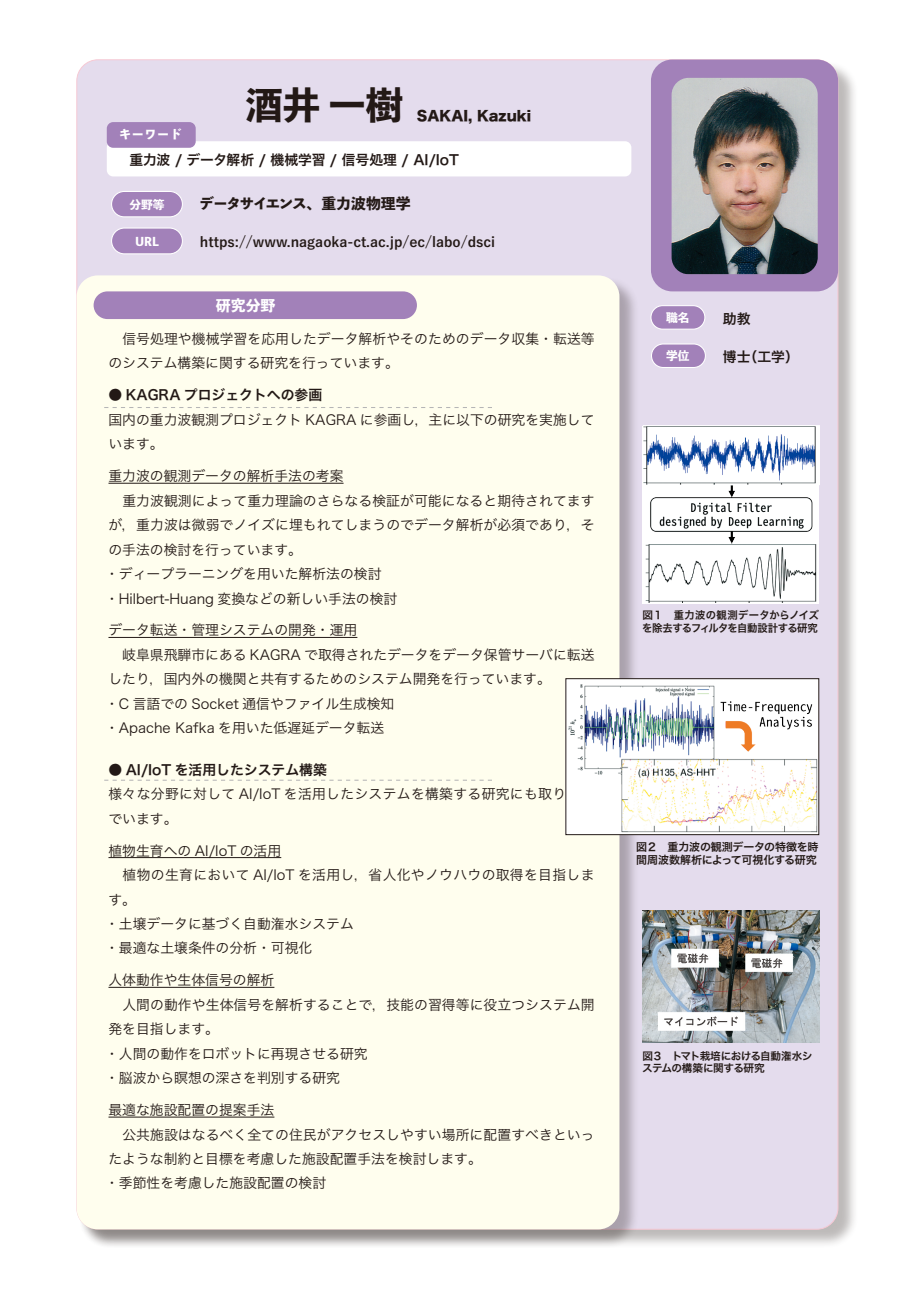
<style>
.page{position:relative;width:919px;height:1289px;background:#fff}
.page>*{position:absolute;margin:0;border:0;box-sizing:border-box;transform-origin:0 0}
.t1{font:800 37.2px "Toppan Bunkyu Midashi Gothic Std N";color:#231916}
.t2{font:800 14.85px "Toppan Bunkyu Midashi Gothic Std N";letter-spacing:-.065em;color:#231916}
.t3{font:800 14.85px "Toppan Bunkyu Midashi Gothic Std N";color:#fff}
.t4{font:13.8px/24.5px "Hira Kaku Pro W3";color:#231916}
.t5{font:13.8px "Hira Kaku Pro W6";color:#231916}
.t6{font:13.8px/24.5px "Hira Kaku Pro W3";letter-spacing:.02em;color:#231916}
.t7{font:700 13.8px "Yu Go";color:#231916}
.t8{font:13.8px/24.5px "Hira Kaku Pro W3";letter-spacing:.025em;color:#231916}
.t9{font:13.8px "Hira Kaku Std W8";color:#231916}
.t10{font:13.8px "Hira Kaku Pro N W6";color:#231916}
.t11{font:800 12.75px "Toppan Bunkyu Midashi Gothic Std N";color:#fff}
.t12{font:800 11.7px "Toppan Bunkyu Midashi Gothic Std N";color:#fff}
.t13{font:10.95px/13.2px "Hira Kaku Pro N W6";letter-spacing:-.02em;color:#231916}
.t14{font:10.65px/12.8px "Hira Kaku Pro N W6";letter-spacing:-.035em;color:#231916}
</style>
<div class="page">
<div style="left:79px;top:60px;width:779px;height:1188px;background:#231916;opacity:.3"></div>
<div style="left:77px;top:60px;width:760px;height:1169px;background:#e4dced;border-radius:21px"></div>
<div style="left:79px;top:276px;width:560px;height:972px;background:#231916;opacity:.3"></div>
<div style="left:77px;top:275px;width:542px;height:954px;background:#fffeee;border-radius:21px"></div>
<div style="left:107px;top:141px;width:524px;height:35px;background:#fff;border-radius:6px"></div>
<div style="left:107px;top:122px;width:89px;height:26px;background:#a281b9;border-radius:6px"></div>
<div style="left:112px;top:191px;width:70px;height:26px;background:#a281b9;border-radius:13px"></div>
<div style="left:111px;top:191px;width:72px;height:26px;border:1px solid #fff;border-radius:13px"></div>
<div style="left:651px;top:306px;width:53px;height:23px;background:#a281b9;border-radius:12px"></div>
<div style="left:650px;top:305px;width:55px;height:25px;border:1px solid #fff;border-radius:12px"></div>
<div style="left:651px;top:344px;width:54px;height:23px;background:#a281b9;border-radius:12px"></div>
<div style="left:651px;top:343px;width:55px;height:25px;border:1px solid #fff;border-radius:12px"></div>
<div style="left:112px;top:228px;width:70px;height:26px;background:#a281b9;border-radius:13px"></div>
<div style="left:111px;top:227px;width:72px;height:27px;border:1px solid #fff;border-radius:13px"></div>
<svg style="left:651px;top:60px;width:187px;height:231px;background:#918494"></svg>
<div style="left:94px;top:291px;width:323px;height:28px;background:#a281b9;border-radius:14px"></div>
<hr style="left:108px;top:483px;width:235px;height:1px;background:#231916">
<hr style="left:108px;top:637px;width:249px;height:1px;background:#231916">
<hr style="left:108px;top:857px;width:173px;height:1px;background:#231916">
<hr style="left:108px;top:986px;width:166px;height:1px;background:#231916">
<hr style="left:108px;top:1116px;width:166px;height:1px;background:#231916">
<svg style="left:104px;top:407px;width:388px;height:1px"></svg>
<svg style="left:104px;top:779px;width:388px;height:1px"></svg>
<img style="left:642px;top:426px;width:177px;height:176px">
<img style="left:567px;top:680px;width:250px;height:152px">
<img style="left:642px;top:910px;width:177px;height:132px">
<div style="left:565px;top:678px;width:254px;height:156px;border:1px solid #231916"></div>
<p class="t11" style="left:119px;top:124px;width:65px">キーワード</p>
<p class="t1" style="left:246px;top:76px;width:159px">酒井 一樹</p>
<p class="t9" style="left:417px;top:108px;width:116px">SAKAI, Kazuki</p>
<p class="t5" style="left:129px;top:147px;width:331px">重力波 / データ解析 / 機械学習 / 信号処理 / AI/IoT</p>
<p class="t12" style="left:129px;top:195px;width:37px">分野等</p>
<p class="t12" style="left:135px;top:232px;width:25px">URL</p>
<p class="t2" style="left:199px;top:192px;width:213px">データサイエンス、重力波物理学</p>
<p class="t7" style="left:200px;top:234px;width:297px">https://www.nagaoka-ct.ac.jp/ec/labo/dsci</p>
<p class="t3" style="left:216px;top:294px;width:61px">研究分野</p>
<p class="t4" style="left:108px;top:325px;width:487px">　信号処理や機械学習を応用したデータ解析やそのためのデータ収集・転送等のシステム構築に関する研究を行っています。</p>
<p class="t5" style="left:108px;top:383px;width:215px">● KAGRA プロジェクトへの参画</p>
<p class="t4" style="left:108px;top:406px;width:487px">国内の重力波観測プロジェクト KAGRA に参画し，主に以下の研究を実施しています。</p>
<p class="t4" style="left:108px;top:463px;width:236px">重力波の観測データの解析手法の考案</p>
<p class="t4" style="left:108px;top:487px;width:487px;text-align:justify">　重力波観測によって重力理論のさらなる検証が可能になると期待されてますが，重力波は微弱でノイズに埋もれてしまうのでデータ解析が必須であり，その手法の検討を行っています。</p>
<p class="t4" style="left:105px;top:560px;width:278px">・ディープラーニングを用いた解析法の検討</p>
<p class="t4" style="left:105px;top:585px;width:294px">・Hilbert-Huang 変換などの新しい手法の検討</p>
<p class="t4" style="left:108px;top:617px;width:250px">データ転送・管理システムの開発・運用</p>
<p class="t4" style="left:108px;top:641px;width:487px">　岐阜県飛騨市にある KAGRA で取得されたデータをデータ保管サーバに転送したり，国内外の機関と共有するためのシステム開発を行っています。</p>
<p class="t4" style="left:105px;top:690px;width:291px">・C 言語での Socket 通信やファイル生成検知</p>
<p class="t4" style="left:105px;top:715px;width:280px">・Apache Kafka を用いた低遅延データ転送</p>
<p class="t5" style="left:108px;top:757px;width:220px">● AI/IoT を活用したシステム構築</p>
<p class="t6" style="left:108px;top:780px;width:487px">様々な分野に対して AI/IoT を活用したシステムを構築する研究にも取り組んでいます。</p>
<p class="t4" style="left:108px;top:837px;width:174px">植物生育への AI/IoT の活用</p>
<p class="t8" style="left:108px;top:861px;width:487px">　植物の生育において AI/IoT を活用し，省人化やノウハウの取得を目指します。</p>
<p class="t4" style="left:105px;top:910px;width:250px">・土壌データに基づく自動潅水システム</p>
<p class="t4" style="left:105px;top:935px;width:209px">・最適な土壌条件の分析・可視化</p>
<p class="t4" style="left:108px;top:966px;width:167px">人体動作や生体信号の解析</p>
<p class="t4" style="left:108px;top:991px;width:487px">　人間の動作や生体信号を解析することで，技能の習得等に役立つシステム開発を目指します。</p>
<p class="t4" style="left:105px;top:1040px;width:264px">・人間の動作をロボットに再現させる研究</p>
<p class="t4" style="left:105px;top:1064px;width:236px">・脳波から瞑想の深さを判別する研究</p>
<p class="t4" style="left:108px;top:1096px;width:167px">最適な施設配置の提案手法</p>
<p class="t4" style="left:108px;top:1121px;width:487px">　公共施設はなるべく全ての住民がアクセスしやすい場所に配置すべきといったような制約と目標を考慮した施設配置手法を検討します。</p>
<p class="t4" style="left:105px;top:1169px;width:223px">・季節性を考慮した施設配置の検討</p>
<p class="t12" style="left:666px;top:308px;width:25px">職名</p>
<p class="t12" style="left:666px;top:347px;width:25px">学位</p>
<p class="t10" style="left:722px;top:344px;width:78px">博士（工学）</p>
<p class="t10" style="left:722px;top:306px;width:29px">助教</p>
<p class="t14" style="left:642px;top:608px;width:178px">図１　重力波の観測データからノイズを除去するフィルタを自動設計する研究</p>
<p class="t13" style="left:636px;top:839px;width:183px">図２　重力波の観測データの特徴を時間周波数解析によって可視化する研究</p>
<p class="t14" style="left:642px;top:1048px;width:172px">図３　トマト栽培における自動潅水システムの構築に関する研究</p>
</div>
